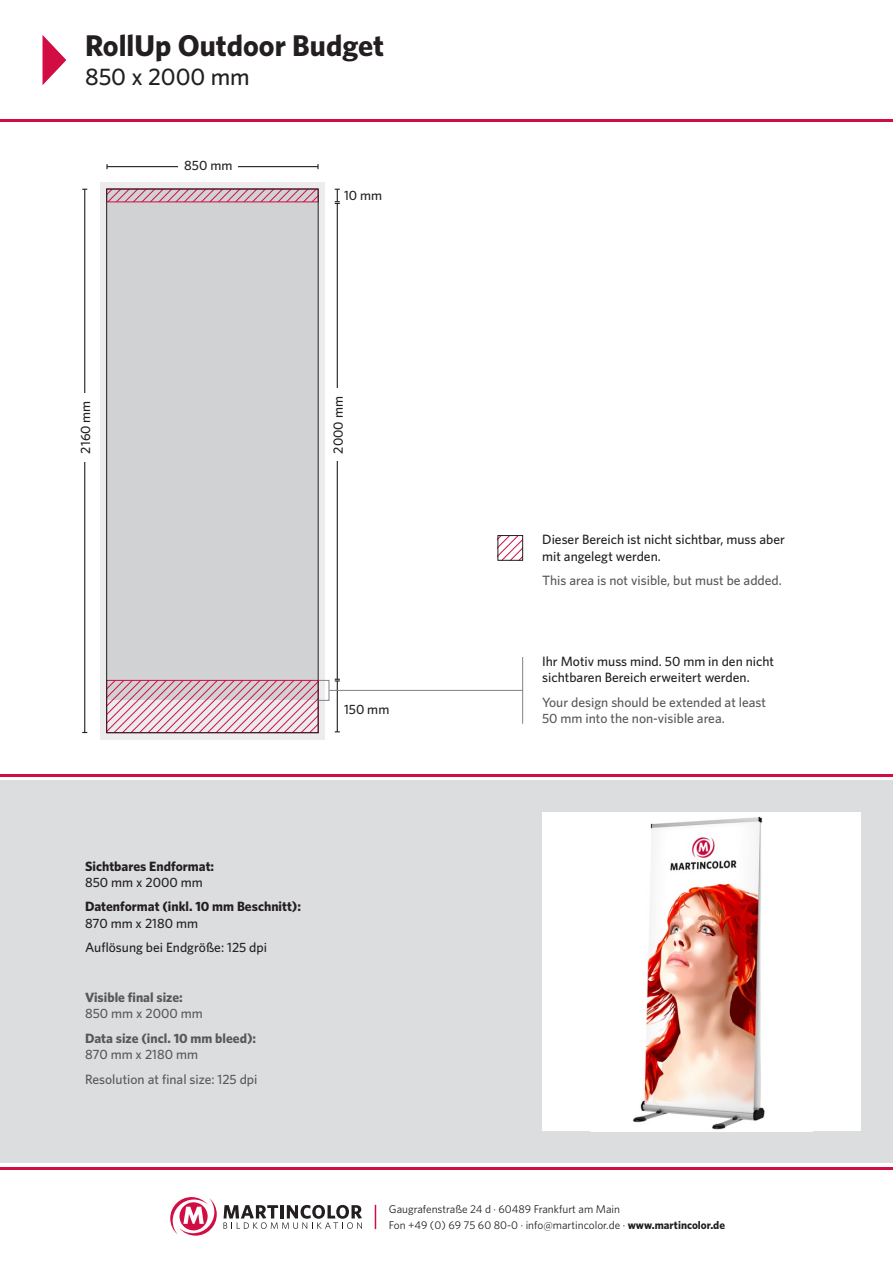
<style>
.page{position:relative;width:893px;height:1263px;background:#fff}
.page>*{position:absolute;margin:0;border:0;box-sizing:border-box;transform-origin:0 0}
.t1{font:700 30px "Whitney";color:#231f20}
.t2{font:500 24px "Whitney";color:#231f20}
.t3{font:500 13.5px/16.2px "Whitney";color:#231f20}
.t4{font:500 13.5px/24.8px "Whitney";color:#57585a}
.t5{font:700 13.5px "Whitney";color:#231f20}
.t6{font:700 13.5px "Whitney";color:#57585a}
.t7{font:11.25px/16px "Whitney";color:#231f20}
.s1{font-weight:700}
</style>
<div class="page">
<div style="left:0;top:780px;width:893px;height:383px;background:#dcdddf"></div>
<hr style="left:0;top:119px;width:893px;height:2px;background:#d20d44">
<hr style="left:0;top:774px;width:893px;height:2px;background:#d20d44">
<hr style="left:0;top:1167px;width:893px;height:2px;background:#d20d44">
<svg style="left:223px;top:1205px;width:139px;height:24px"></svg>
<svg style="left:170px;top:1197px;width:47px;height:38px"></svg>
<svg style="left:375px;top:1205px;width:1px;height:24px"></svg>
<div style="left:542px;top:812px;width:319px;height:319px;background:#fff"></div>
<img style="left:633px;top:816px;width:132px;height:314px">
<svg style="left:43px;top:35px;width:23px;height:50px"></svg>
<hr style="left:107px;top:166px;width:211px;height:1px;background:#231f20">
<div style="left:179px;top:156px;width:59px;height:16px;background:#fff"></div>
<div style="left:100px;top:182px;width:225px;height:557px;background:#ececee"></div>
<div style="left:107px;top:188px;width:211px;height:512px;background:#d1d2d4"></div>
<svg style="left:108px;top:682px;width:209px;height:49px"></svg>
<div style="left:106px;top:680px;width:213px;height:53px;border:1px solid #d20d44"></div>
<svg style="left:499px;top:537px;width:22px;height:22px"></svg>
<div style="left:497px;top:535px;width:26px;height:26px;border:1px solid #231f20"></div>
<svg style="left:108px;top:191px;width:209px;height:9px"></svg>
<div style="left:106px;top:189px;width:213px;height:13px;border:1px solid #d20d44"></div>
<hr style="left:84px;top:189px;width:1px;height:543px;background:#231f20">
<hr style="left:337px;top:203px;width:1px;height:476px;background:#231f20">
<div style="left:329px;top:389px;width:16px;height:72px;background:#fff"></div>
<div style="left:77px;top:393px;width:16px;height:68px;background:#fff"></div>
<svg style="left:335px;top:189px;width:5px;height:15px"></svg>
<div style="left:106px;top:189px;width:213px;height:544px;border:1px solid #231f20"></div>
<hr style="left:337px;top:681px;width:1px;height:51px;background:#231f20">
<div style="left:318px;top:680px;width:11px;height:21px;border:1px solid #808285"></div>
<hr style="left:329px;top:690px;width:194px;height:1px;background:#808285">
<hr style="left:522px;top:657px;width:1px;height:67px;background:#808285">
<h1 class="t1" style="left:85px;top:27px;width:300px">RollUp Outdoor Budget</h1>
<h2 class="t2" style="left:85px;top:62px;width:166px">850 x 2000 mm</h2>
<p class="t3" style="left:184px;top:157px;width:50px">850 mm</p>
<p class="t3" style="left:344px;top:187px;width:40px">10 mm</p>
<p class="t3" style="left:77px;top:453px;width:54px;rotate:-90deg">2160 mm</p>
<p class="t3" style="left:329px;top:453px;width:59px;rotate:-90deg">2000 mm</p>
<p class="t3" style="left:344px;top:701px;width:47px">150 mm</p>
<p class="t5" style="left:85px;top:858px;width:131px">Sichtbares Endformat:</p>
<p class="t3" style="left:85px;top:873px;width:119px">850 mm x 2000 mm</p>
<p class="t5" style="left:85px;top:898px;width:218px">Datenformat (inkl. 10 mm Beschnitt):</p>
<p class="t3" style="left:85px;top:910px;width:184px;line-height:24.8px">870 mm x 2180 mm<br>Auflösung bei Endgröße: 125 dpi</p>
<p class="t6" style="left:85px;top:989px;width:99px">Visible final size:</p>
<p class="t4" style="left:85px;top:1000px;width:119px">850 mm x 2000 mm</p>
<p class="t6" style="left:85px;top:1030px;width:173px">Data size (incl. 10 mm bleed):</p>
<p class="t4" style="left:85px;top:1041px;width:174px">870 mm x 2180 mm<br>Resolution at final size: 125 dpi</p>
<p class="t3" style="left:542px;top:531px;width:244px">Dieser Bereich ist nicht sichtbar, muss aber mit angelegt werden.</p>
<p class="t4" style="left:542px;top:568px;width:241px">This area is not visible, but must be added.</p>
<p class="t3" style="left:542px;top:653px;width:233px">Ihr Motiv muss mind. 50 mm in den nicht sichtbaren Bereich erweitert werden.</p>
<p class="t4" style="left:542px;top:694px;width:225px;line-height:16.2px">Your design should be extended at least<br>50 mm into the non-visible area.</p>
<p class="t7" style="left:389px;top:1200px;width:338px">Gaugrafenstraße 24 d · 60489 Frankfurt am Main<br>Fon +49 (0) 69 75 60 80-0 · info@martincolor.de · <span class="s1">www.martincolor.de</span></p>
</div>
